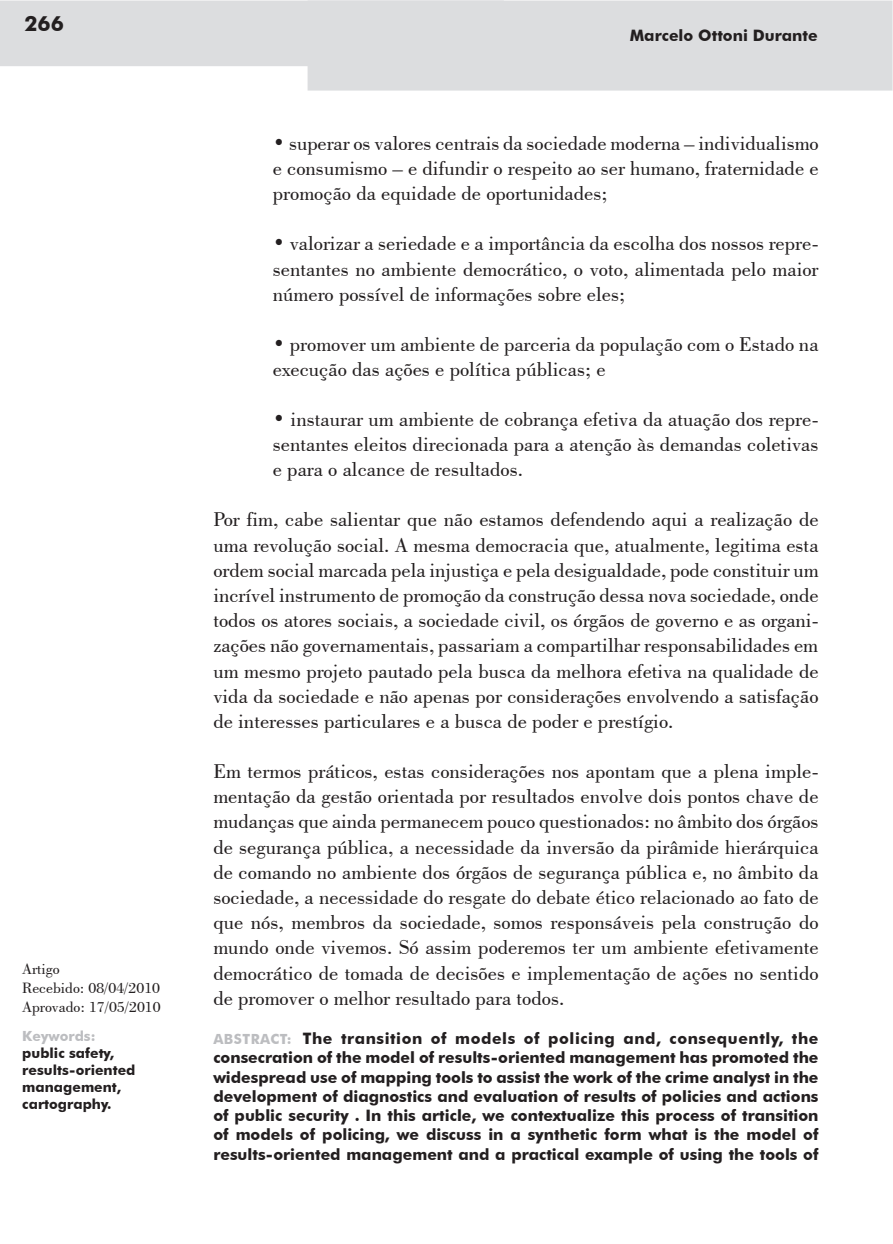
<style>
.page{position:relative;width:893px;height:1244px;background:#fff}
.page>*{position:absolute;margin:0;border:0;box-sizing:border-box;transform-origin:0 0}
.t1{font:21px/25.2px "Bodoni BT";color:#231f20;text-align:justify}
.t2{font:700 21px "Futura BT";color:#231f20}
.t3{font:700 15.75px/19.2px "Futura BT";color:#231f20;text-align:justify}
.t4{font:15.75px/18.9px "Bodoni BT";color:#231f20}
.t5{font:700 14px/16.8px "Futura BT";color:#231f20}
.t6{font:700 14px "Futura BT";color:#bcbdc0}
.s1{font-size:14px;color:#bcbdc0}
</style>
<div class="page">
<div style="left:308px;top:1px;width:584px;height:90px;background:#dcdddf;border:2px solid #dcdddf"></div>
<div style="left:1px;top:1px;width:502px;height:64px;background:#dcdddf"></div>
<div style="left:0;top:1px;width:504px;height:65px;border:2px solid #dcdddf"></div>
<p class="t2" style="left:25px;top:11px;width:41px">266</p>
<p class="t4" style="left:22px;top:959px;width:140px">Artigo<br>Recebido: 08/04/2010<br>Aprovado: 17/05/2010</p>
<p class="t6" style="left:22px;top:1028px;width:75px">Keywords:</p>
<p class="t5" style="left:22px;top:1044px;width:115px">public safety, results-oriented management, cartography.</p>
<p class="t3" style="left:630px;top:25px;width:189px">Marcelo Ottoni Durante</p>
<p class="t1" style="left:273px;top:130px;width:547px">• superar os valores centrais da sociedade moderna – individualismo e consumismo – e difundir o respeito ao ser humano, fraternidade e promoção da equidade de oportunidades;</p>
<p class="t1" style="left:273px;top:230px;width:547px">• valorizar a seriedade e a importância da escolha dos nossos repre&shy;sentantes no ambiente democrático, o voto, alimentada pelo maior número possível de informações sobre eles;</p>
<p class="t1" style="left:273px;top:331px;width:547px">• promover um ambiente de parceria da população com o Estado na execução das ações e política públicas; e</p>
<p class="t1" style="left:273px;top:406px;width:547px">• instaurar um ambiente de cobrança efetiva da atuação dos repre&shy;sentantes eleitos direcionada para a atenção às demandas coletivas e para o alcance de resultados.</p>
<p class="t1" style="left:213px;top:506px;width:607px">Por fim, cabe salientar que não estamos defendendo aqui a realização de uma revolução social. A mesma democracia que, atualmente, legitima esta ordem social marcada pela injustiça e pela desigualdade, pode constituir um incrível instrumento de promoção da construção dessa nova sociedade, onde todos os atores sociais, a sociedade civil, os órgãos de governo e as organi&shy;zações não governamentais, passariam a compartilhar responsabilidades em um mesmo projeto pautado pela busca da melhora efetiva na qualidade de vida da sociedade e não apenas por considerações envolvendo a satisfação de interesses particulares e a busca de poder e prestígio.</p>
<p class="t1" style="left:213px;top:758px;width:607px">Em termos práticos, estas considerações nos apontam que a plena imple&shy;mentação da gestão orientada por resultados envolve dois pontos chave de mudanças que ainda permanecem pouco questionados: no âmbito dos órgãos de segurança pública, a necessidade da inversão da pirâmide hierárquica de comando no ambiente dos órgãos de segurança pública e, no âmbito da sociedade, a necessidade do resgate do debate ético relacionado ao fato de que nós, membros da sociedade, somos responsáveis pela construção do mundo onde vivemos. Só assim poderemos ter um ambiente efetivamente democrático de tomada de decisões e implementação de ações no sentido de promover o melhor resultado para todos.</p>
<p class="t3" style="left:213px;top:1029px;width:607px"><span class="s1">ABSTRACT:</span> The transition of models of policing and, consequently, the consecration of the model of results-oriented management has promoted the widespread use of mapping tools to assist the work of the crime analyst in the development of diagnostics and evaluation of results of policies and actions of public security . In this article, we contextualize this process of transition of models of policing, we discuss in a synthetic form what is the model of results-oriented management and a practical example of using the tools of</p>
</div>
